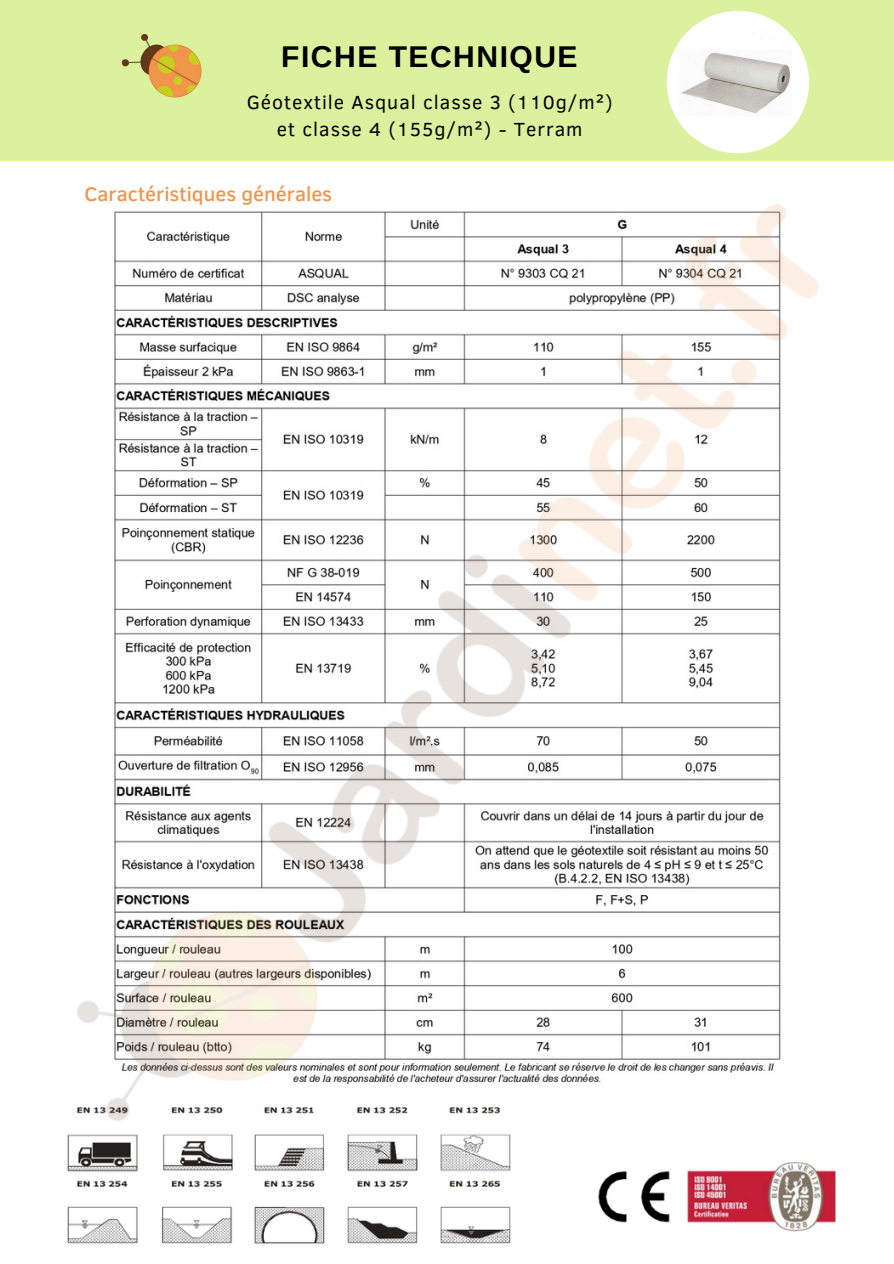
<style>
.page{position:relative;width:894px;height:1264px;background:#fff}
.page>*{position:absolute;margin:0;border:0;box-sizing:border-box;transform-origin:0 0}
.t1{font:700 30px "Arimo";letter-spacing:.05em;color:#000}
.t2{font:500 20.25px "Clear Sans";color:#f0954b}
.t3{font:19.5px/27px "Clear Sans";letter-spacing:.05em;color:#000;text-align:center}
</style>
<div class="page">
<img style="left:67px;top:1230px;width:444px;height:14px">
<img style="left:67px;top:204px;width:752px;height:1026px">
<div style="left:0;top:0;width:893px;height:161px;background:#dcf19e"></div>
<img style="left:121px;top:33px;width:81px;height:65px">
<img style="left:666px;top:11px;width:142px;height:142px;border-radius:50%">
<img style="left:591px;top:1156px;width:245px;height:76px">
<h1 class="t1" style="left:281px;top:40px;width:298px">FICHE TECHNIQUE</h1>
<p class="t3" style="left:247px;top:87px;width:367px">Géotextile Asqual classe 3 (110g/m²) et classe 4 (155g/m²) - Terram</p>
<p class="t2" style="left:84px;top:179px;width:249px">Caractéristiques générales</p>
</div>
